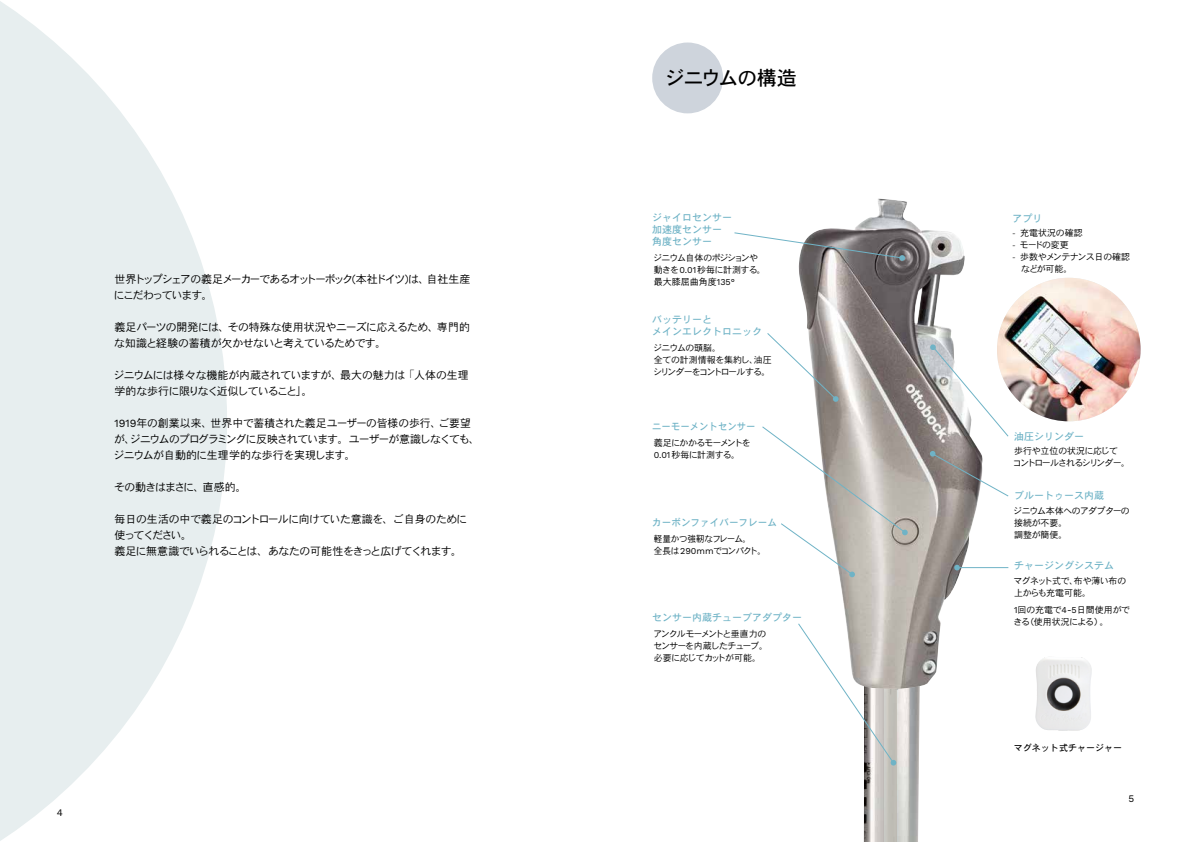
<style>
.page{position:relative;width:1191px;height:842px;background:#fff}
.page>*{position:absolute;margin:0;border:0;box-sizing:border-box;transform-origin:0 0}
.t1{font:20px "DFHS Gothic Std W5";letter-spacing:-.05em;color:#000}
.t2{font:11px/16.2px "DFHS Gothic Std W3";letter-spacing:-.06em;color:#000}
.t3{font:11px/16px "DFHS Gothic Std W3";letter-spacing:-.04em;color:#000}
.t4{font:11px/16px "DFHS Gothic Std W3";letter-spacing:-.035em;color:#000}
.t5{font:11px/16px "DFHS Gothic Std W3";letter-spacing:-.11em;color:#000}
.t6{font:10px/12px "DFHS Gothic Std W5";color:#6fb3c6}
.t7{font:10px "DFHS Gothic Std W5";color:#6fb3c6;scale:.96 1}
.t8{font:10px "DFHS Gothic Std W5";color:#6fb3c6;scale:.94 1}
.t9{font:10px "Work Sans";color:#000}
.t10{font:9px/12px "DFHS Gothic Std W3";letter-spacing:-.06em;color:#000}
.t11{font:9px/12px "DFHS Gothic Std W3";letter-spacing:-.105em;color:#000}
.t12{font:9px/12px "DFHS Gothic Std W3";letter-spacing:-.035em;color:#000}
.t13{font:9px/12px "DFHS Gothic Std W3";letter-spacing:-.06em;color:#000;scale:.96 1}
.t14{font:9px/12px "DFHS Gothic Std W3";letter-spacing:-.08em;color:#000}
.t15{font:9px/12px "DFHS Gothic Std W3";letter-spacing:-.02em;color:#000}
.t16{font:9px/12px "DFHS Gothic Std W3";letter-spacing:-.04em;color:#000}
.t17{font:9px/12px "DFHS Gothic Std W3";letter-spacing:-.03em;color:#000}
.t18{font:9px "DFHS Gothic Std W5";letter-spacing:.005em;color:#000}
.s1{font-family:"Koz Min Pr 6 N"}
.s2{font-family:"Work Sans"}
</style>
<div class="page">
<img style="left:863px;top:689px;width:57px;height:153px">
<img style="left:884px;top:765px;width:12px;height:77px">
<img style="left:864px;top:765px;width:20px;height:77px">
<img style="left:798px;top:198px;width:185px;height:491px">
<svg style="left:954px;top:565px;width:6px;height:5px"></svg>
<img style="left:1035px;top:657px;width:56px;height:74px">
<svg style="left:0;top:1px;width:227px;height:840px;fill:#e7eeef"></svg>
<svg style="left:734px;top:232px;width:171px;height:29px"></svg>
<svg style="left:767px;top:332px;width:71px;height:70px"></svg>
<svg style="left:762px;top:426px;width:145px;height:151px"></svg>
<svg style="left:798px;top:623px;width:98px;height:142px"></svg>
<svg style="left:930px;top:344px;width:79px;height:93px"></svg>
<svg style="left:930px;top:451px;width:79px;height:46px"></svg>
<hr style="left:957px;top:567px;width:51px;height:1px;background:#6fb3c6">
<div style="left:652px;top:43px;width:71px;height:70px;background:#ced4dc;border-radius:50%"></div>
<img style="left:997px;top:278px;width:143px;height:143px;border-radius:72px">
<p class="t5" style="left:113px;top:271px;width:358px">世界トップシェアの義足メーカーであるオットーボック(本社ドイツ)は、自社生産にこだわっています。</p>
<p class="t3" style="left:114px;top:319px;width:357px">義足パーツの開発には、その特殊な使用状況やニーズに応えるため、専門的な知識と経験の蓄積が欠かせないと考えているためです。</p>
<p class="t4" style="left:113px;top:367px;width:357px">ジニウムには様々な機能が内蔵されていますが、最大の魅力は<span class="s1">「</span>人体の生理学的な歩行に限りなく近似していること」。</p>
<p class="t2" style="left:113px;top:415px;width:368px"><span class="s2">1919</span>年の創業以来、世界中で蓄積された義足ユーザーの皆様の歩行、ご要望が、ジニウムのプログラミングに反映されています。ユーザーが意識しなくても、ジニウムが自動的に生理学的な歩行を実現します。</p>
<p class="t2" style="left:114px;top:479px;width:134px">その動きはまさに、直感的。</p>
<p class="t2" style="left:114px;top:511px;width:354px">毎日の生活の中で義足のコントロールに向けていた意識を、ご自身のために使ってください。<br>義足に無意識でいられることは、あなたの可能性をきっと広げてくれます。</p>
<p class="t9" style="left:57px;top:805px;width:8px">4</p>
<h1 class="t1" style="left:665px;top:67px;width:133px">ジニウムの構造</h1>
<p class="t6" style="left:652px;top:211px;width:81px">ジャイロセンサー加速度センサー角度センサー</p>
<p class="t10" style="left:653px;top:251px;width:114px">ジニウム自体のポジションや動きを<span class="s2">0.01</span>秒毎に計測する。最大膝屈曲角度<span class="s2">135°</span></p>
<p class="t6" style="left:652px;top:313px;width:111px">バッテリーと<br>メインエレクトロニック</p>
<p class="t10" style="left:653px;top:342px;width:120px">ジニウムの頭脳。<br>全ての計測情報を集約し、油圧シリンダーをコントロールする。</p>
<p class="t8" style="left:652px;top:421px;width:112px">ニーモーメントセンサー</p>
<p class="t10" style="left:654px;top:436px;width:99px">義足にかかるモーメントを<br><span class="s2">0.01</span>秒毎に計測する。</p>
<p class="t7" style="left:652px;top:517px;width:131px">カーボンファイバーフレーム</p>
<p class="t13" style="left:654px;top:533px;width:118px">軽量かつ強靭なフレーム。<br>全長は<span class="s2">290mm</span>でコンパクト。</p>
<p class="t6" style="left:652px;top:611px;width:151px">センサー内蔵チューブアダプター</p>
<p class="t11" style="left:653px;top:627px;width:116px">アンクルモーメントと垂直力のセンサーを内蔵したチューブ。必要に応じてカットが可能。</p>
<p class="t6" style="left:1012px;top:212px;width:31px">アプリ</p>
<p class="t12" style="left:1012px;top:226px;width:119px">-　充電状況の確認<br>-　モードの変更<br>-　歩数やメンテナンス日の確認　　などが可能。</p>
<p class="t6" style="left:1014px;top:430px;width:71px">油圧シリンダー</p>
<p class="t14" style="left:1013px;top:445px;width:119px">歩行や立位の状況に応じて<br>コントロールされるシリンダー。</p>
<p class="t6" style="left:1014px;top:489px;width:91px">ブルートゥース内蔵</p>
<p class="t16" style="left:1013px;top:504px;width:118px">ジニウム本体へのアダプターの接続が不要。<br>調整が簡便。</p>
<p class="t6" style="left:1014px;top:559px;width:101px">チャージングシステム</p>
<p class="t17" style="left:1013px;top:574px;width:114px">マグネット式で、布や薄い布の上からも充電可能。</p>
<p class="t15" style="left:1013px;top:604px;width:118px"><span class="s2">1</span>回の充電で<span class="s2">4-5</span>日間使用ができる（使用状況による）。</p>
<p class="t18" style="left:1013px;top:743px;width:110px">マグネット式チャージャー</p>
<p class="t9" style="left:1128px;top:791px;width:7px">5</p>
</div>
